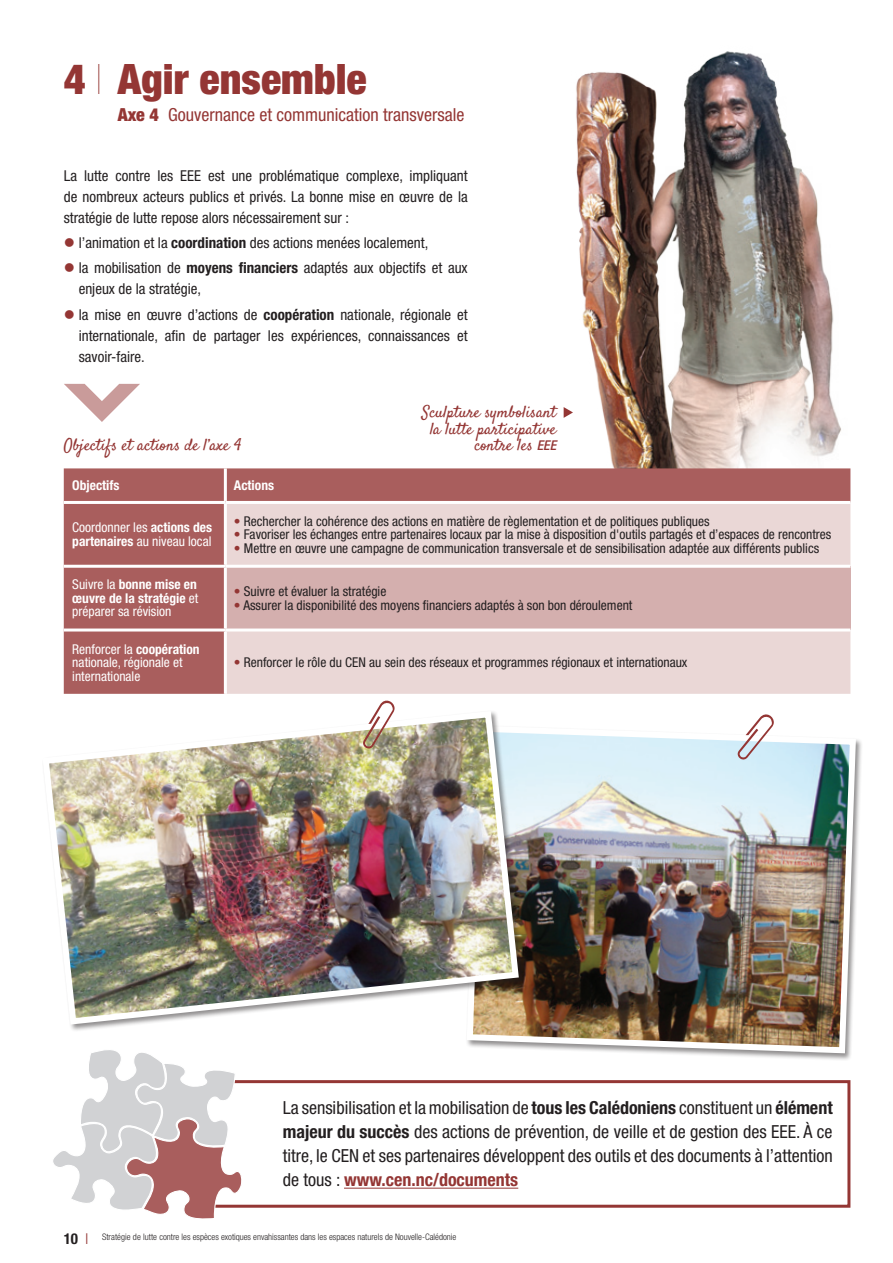
<style>
.page{position:relative;width:893px;height:1263px;background:#fff}
.page>*{position:absolute;margin:0;border:0;box-sizing:border-box;transform-origin:0 0}
.t1{font:900 condensed 42px "Helvetica Neue LT Std";color:#943634}
.t2{font:condensed 18px/24px "Helvetica Neue LT Std";color:#231f20;text-align:justify}
.t3{font:condensed 18px "Helvetica Neue LT Std";color:#943634}
.t4{font:16.5px/16.5px "Satisfy";color:#943634;text-align:right}
.t5{font:condensed 15px/21px "Helvetica Neue LT Std";color:#231f20;text-align:justify}
.t6{font:700 condensed 15px "Helvetica Neue LT Std";color:#231f20}
.t7{font:condensed 13.5px "Helvetica Neue LT Std";color:#231f20}
.t8{font:condensed 13.5px/13.5px "Helvetica Neue LT Std";color:#fff}
.t9{font:700 condensed 13.5px/13.5px "Helvetica Neue LT Std";color:#fff;text-align:justify}
.t10{font:300 condensed 9px "Helvetica Neue LT Std";color:#231f20}
.s1{font-weight:200}
.s2{font-weight:900}
.s3{color:#943634}
.s4{font-weight:700}
.s5{font-family:"Helvetica Neue LT Std";font-weight:500;font-style:italic;font-stretch:condensed;font-size:13.5px}
.s6{font-weight:400}
.s7{font-weight:700;color:#943634}
.s8{font-weight:300;color:#943634}
</style>
<div class="page">
<img style="left:563px;top:51px;width:288px;height:422px">
<div style="left:64px;top:468px;width:786px;height:226px;background:#a95e5d"></div>
<div style="left:227px;top:504px;width:623px;height:190px;background:#ead7d6"></div>
<div style="left:225px;top:566px;width:625px;height:64px;background:#d4afae"></div>
<hr style="left:224px;top:468px;width:3px;height:33px;background:#fff">
<hr style="left:64px;top:501px;width:161px;height:3px;background:#fff">
<hr style="left:225px;top:501px;width:625px;height:3px;background:#fff">
<hr style="left:224px;top:504px;width:3px;height:61px;background:#fff">
<hr style="left:64px;top:565px;width:161px;height:3px;background:#fff">
<hr style="left:225px;top:565px;width:625px;height:3px;background:#fff">
<hr style="left:224px;top:568px;width:3px;height:60px;background:#fff">
<hr style="left:64px;top:628px;width:161px;height:3px;background:#fff">
<hr style="left:225px;top:628px;width:625px;height:3px;background:#fff">
<hr style="left:224px;top:631px;width:3px;height:63px;background:#fff">
<div style="left:466px;top:724px;width:397px;height:337px;background:#231f20;opacity:.5"></div>
<img style="left:466px;top:724px;width:393px;height:332px">
<svg style="left:64px;top:384px;width:76px;height:38px"></svg>
<svg style="left:737px;top:714px;width:38px;height:48px"></svg>
<div style="left:41px;top:710px;width:485px;height:322px;background:#231f20;opacity:.5"></div>
<img style="left:41px;top:710px;width:481px;height:318px">
<svg style="left:363px;top:700px;width:32px;height:51px"></svg>
<svg style="left:564px;top:407px;width:9px;height:11px"></svg>
<svg style="left:243px;top:1080px;width:608px;height:128px"></svg>
<svg style="left:53px;top:1050px;width:190px;height:169px"></svg>
<h1 class="t1" style="left:64px;top:53px;width:304px">4 <span class="s1">I</span> Agir ensemble</h1>
<h2 class="t3" style="left:118px;top:104px;width:348px"><span class="s2">Axe 4</span> Gouvernance et communication transversale</h2>
<p class="t5" style="left:64px;top:165px;width:405px">La lutte contre les EEE est une problématique complexe, impliquant de nombreux acteurs publics et privés. La bonne mise en œuvre de la stratégie de lutte repose alors nécessairement sur :</p>
<p class="t5" style="left:64px;top:232px;width:366px"><span class="s3">●</span> l’animation et la <span class="s4">coordination</span> des actions menées localement,</p>
<p class="t5" style="left:79px;top:257px;width:391px;text-indent:-15px"><span class="s3">●</span> la mobilisation de <span class="s4">moyens financiers</span> adaptés aux objectifs et aux enjeux de la stratégie,</p>
<p class="t5" style="left:79px;top:304px;width:391px;text-indent:-15px"><span class="s3">●</span> la mise en œuvre d’actions de <span class="s4">coopération</span> nationale, régionale et internationale, afin de partager les expériences, connaissances et savoir-faire.</p>
<p class="t4" style="left:422px;top:405px;width:136px">Sculpture symbolisant la lutte participative contre les <span class="s5">EEE</span></p>
<p class="t4" style="left:64px;top:438px;width:179px">Objectifs et actions de l’axe 4</p>
<p class="t9" style="left:72px;top:478px;width:49px">Objectifs</p>
<p class="t9" style="left:234px;top:478px;width:42px">Actions</p>
<p class="t8" style="left:72px;top:521px;width:141px">Coordonner les <span class="s4">actions des partenaires</span> au niveau local</p>
<p class="t7" style="left:234px;top:513px;width:477px"><span class="s3">•</span> Rechercher la cohérence des actions en matière de règlementation et de politiques publiques</p>
<p class="t7" style="left:234px;top:527px;width:599px"><span class="s3">•</span> Favoriser les échanges entre partenaires locaux par la mise à disposition d'outils partagés et d’espaces de rencontres</p>
<p class="t7" style="left:234px;top:540px;width:587px"><span class="s3">•</span> Mettre en œuvre une campagne de communication transversale et de sensibilisation adaptée aux différents publics</p>
<p class="t9" style="left:72px;top:578px;width:128px"><span class="s6">Suivre la</span> bonne mise en œuvre de la stratégie <span class="s6">et préparer sa révision</span></p>
<p class="t7" style="left:234px;top:584px;width:154px"><span class="s3">•</span> Suivre et évaluer la stratégie</p>
<p class="t7" style="left:234px;top:597px;width:400px"><span class="s3">•</span> Assurer la disponibilité des moyens financiers adaptés à son bon déroulement</p>
<p class="t8" style="left:72px;top:642px;width:129px">Renforcer la <span class="s4">coopération </span>nationale, régionale et internationale</p>
<p class="t7" style="left:234px;top:655px;width:455px"><span class="s3">•</span> Renforcer le rôle du CEN au sein des réseaux et programmes régionaux et internationaux</p>
<p class="t2" style="left:283px;top:1096px;width:551px">La sensibilisation et la mobilisation de <span class="s4">tous les Calédoniens</span> constituent un <span class="s4">élément majeur du succès</span> des actions de prévention, de veille et de gestion des EEE. À ce titre, le CEN et ses partenaires développent des outils et des documents à l’attention de tous : <span class="s7">www.cen.nc/documents</span></p>
<p class="t6" style="left:64px;top:1229px;width:26px">10 <span class="s8">I</span></p>
<p class="t10" style="left:102px;top:1231px;width:356px">Stratégie de lutte contre les espèces exotiques envahissantes dans les espaces naturels de Nouvelle-Calédonie</p>
</div>
